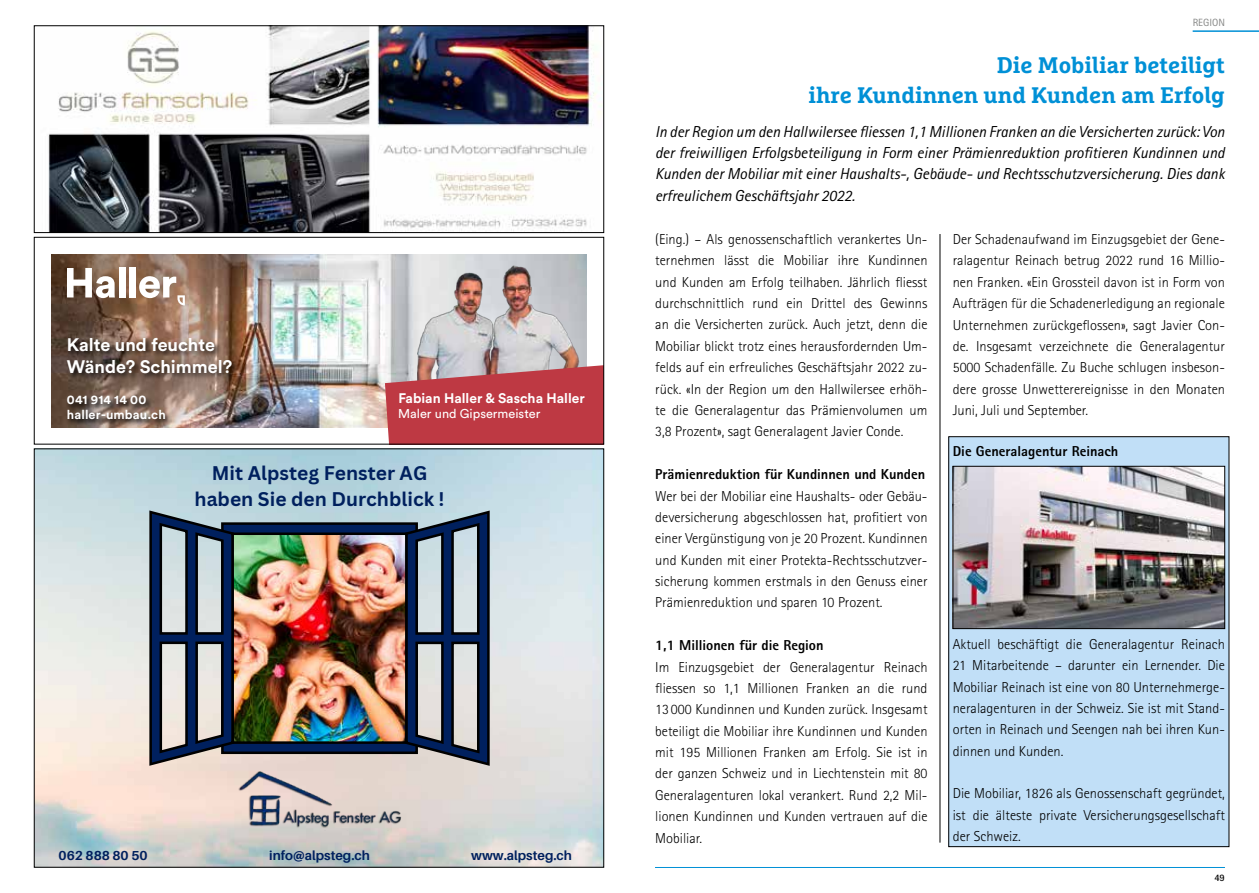
<style>
.page{position:relative;width:1259px;height:893px;background:#fff}
.page>*{position:absolute;margin:0;border:0;box-sizing:border-box;transform-origin:0 0}
.t1{font:700 22.5px/30px "Marselis Slab Pro";color:#0090d6;text-align:right}
.t2{font:700 19.2px/25.7px "Canva Sans";color:#00205e;text-align:center}
.t3{font:700 18px/21.6px "Circular Std";color:#fff}
.t4{font:italic 15.9px/21.3px "Rotis Sans Serif Std";color:#000;text-align:justify}
.t5{font:300 14.4px/21.3px "Rotis Sans Serif Std";color:#000;text-align:justify}
.t6{font:800 14.4px "Rotis Sans Serif Std";color:#000}
.t7{font:700 13.8px "Circular Std";color:#fff}
.t8{font:700 13.05px "Aileron";color:#00205e}
.t9{font:700 12.75px/15px "Circular Std";letter-spacing:.01em;color:#fff}
.t10{font:12.75px "Circular Std";color:#fff}
.t11{font:10.5px "Rotis Sans Serif Std";color:#868786}
.t12{font:700 9.9px "Rotis Sans Serif Std";color:#000}
</style>
<div class="page">
<img style="left:48px;top:28px;width:554px;height:203px">
<div style="left:34px;top:26px;width:570px;height:207px;border:1px solid #000"></div>
<img style="left:149px;top:510px;width:341px;height:256px">
<img style="left:235px;top:766px;width:169px;height:65px">
<img style="left:51px;top:254px;width:536px;height:173px">
<img style="left:412px;top:265px;width:168px;height:92px">
<svg style="left:67px;top:268px;width:48px;height:30px"></svg>
<div style="left:119px;top:267px;width:6px;height:30px;background:#fff"></div>
<div style="left:130px;top:267px;width:6px;height:30px;background:#fff"></div>
<svg style="left:139px;top:276px;width:46px;height:29px"></svg>
<svg style="left:385px;top:357px;width:217px;height:85px;background:#bf535b"></svg>
<svg style="left:66px;top:395px;width:106px;height:31px;background:#746055"></svg>
<div style="left:66px;top:337px;width:173px;height:43px;background:#000;opacity:.75"></div>
<div style="left:34px;top:237px;width:570px;height:207px;border:1px solid #000"></div>
<hr style="left:1192px;top:30px;width:67px;height:2px;background:#0090d6">
<hr style="left:655px;top:867px;width:570px;height:1px;background:#0090d6">
<div style="left:948px;top:437px;width:281px;height:410px;background:#c1dff7"></div>
<div style="left:948px;top:436px;width:281px;height:411px;border:1px solid #000"></div>
<hr style="left:939px;top:234px;width:1px;height:609px;background:#000">
<img style="left:954px;top:468px;width:269px;height:159px">
<div style="left:952px;top:466px;width:273px;height:163px;border:1px solid #000"></div>
<p class="t3" style="left:67px;top:333px;width:167px">Kalte und feuchte<br>Wände? Schimmel?</p>
<p class="t9" style="left:67px;top:392px;width:100px">041 914 14 00 haller-umbau.ch</p>
<p class="t7" style="left:398px;top:390px;width:188px">Fabian Haller &amp; Sascha Haller</p>
<p class="t10" style="left:398px;top:406px;width:144px">Maler und Gipsermeister</p>
<h2 class="t2" style="left:195px;top:461px;width:252px">Mit Alpsteg Fenster AG haben Sie den Durchblick !</h2>
<p class="t8" style="left:59px;top:848px;width:91px">062 888 80 50</p>
<p class="t8" style="left:269px;top:848px;width:102px">info@alpsteg.ch</p>
<p class="t8" style="left:471px;top:848px;width:102px">www.alpsteg.ch</p>
<p class="t11" style="left:1192px;top:16px;width:34px">REGION</p>
<h1 class="t1" style="left:808px;top:50px;width:418px">Die Mobiliar beteiligt<br>ihre Kundinnen und Kunden am Erfolg</h1>
<p class="t4" style="left:655px;top:121px;width:571px">In der Region um den Hallwilersee fliessen 1,1 Millionen Franken an die Versicherten zurück: Von der freiwilligen Erfolgsbeteiligung in Form einer Prämienreduktion profitieren Kundinnen und Kunden der Mobiliar mit einer Haushalts-, Gebäude- und Rechtsschutzversicherung. Dies dank erfreulichem Geschäftsjahr 2022.</p>
<p class="t5" style="left:655px;top:229px;width:274px">(Eing.) – Als genossenschaftlich verankertes Un&shy;ternehmen lässt die Mobiliar ihre Kundinnen und Kunden am Erfolg teilhaben. Jährlich fliesst durchschnittlich rund ein Drittel des Gewinns an die Versicherten zurück. Auch jetzt, denn die Mobiliar blickt trotz eines herausfordernden Um&shy;felds auf ein erfreuliches Geschäftsjahr 2022 zu&shy;rück. «In der Region um den Hallwilersee erhöh&shy;te die Generalagentur das Prämienvolumen um 3,8 Prozent», sagt Generalagent Javier Conde.</p>
<p class="t6" style="left:655px;top:465px;width:271px">Prämienreduktion für Kundinnen und Kunden</p>
<p class="t5" style="left:655px;top:485px;width:274px">Wer bei der Mobiliar eine Haushalts- oder Gebäu&shy;deversicherung abgeschlossen hat, profitiert von einer Vergünstigung von je 20 Prozent. Kundinnen und Kunden mit einer Protekta-Rechtsschutzver&shy;sicherung kommen erstmals in den Genuss einer Prämienreduktion und sparen 10 Prozent.</p>
<p class="t6" style="left:655px;top:636px;width:170px">1,1 Millionen für die Region</p>
<p class="t5" style="left:655px;top:656px;width:274px">Im Einzugsgebiet der Generalagentur Reinach fliessen so 1,1 Millionen Franken an die rund 13 000 Kundinnen und Kunden zurück. Insgesamt beteiligt die Mobiliar ihre Kundinnen und Kunden mit 195 Millionen Franken am Erfolg. Sie ist in der ganzen Schweiz und in Liechtenstein mit 80<br>Generalagenturen lokal verankert. Rund 2,2 Mil&shy;lionen Kundinnen und Kunden vertrauen auf die Mobiliar.</p>
<p class="t5" style="left:952px;top:229px;width:274px">Der Schadenaufwand im Einzugsgebiet der Gene&shy;ralagentur Reinach betrug 2022 rund 16 Millio&shy;nen Franken. «Ein Grossteil davon ist in Form von Aufträgen für die Schadenerledigung an regionale Unternehmen zurückgeflossen», sagt Javier Con&shy;de. Insgesamt verzeichnete die Generalagentur 5000 Schadenfälle. Zu Buche schlugen insbeson&shy;dere grosse Unwetterereignisse in den Monaten Juni, Juli und September.</p>
<p class="t6" style="left:952px;top:442px;width:167px">Die Generalagentur Reinach</p>
<p class="t5" style="left:952px;top:633px;width:274px">Aktuell beschäftigt die Generalagentur Reinach 21 Mitarbeitende – darunter ein Lernender. Die Mobiliar Reinach ist eine von 80 Unternehmerge&shy;neralagenturen in der Schweiz. Sie ist mit Stand&shy;orten in Reinach und Seengen nah bei ihren Kun&shy;dinnen und Kunden.</p>
<p class="t5" style="left:952px;top:783px;width:274px">Die Mobiliar, 1826 als Genossenschaft gegründet, ist die älteste private Versicherungsgesellschaft der Schweiz.</p>
<p class="t12" style="left:1214px;top:871px;width:12px">49</p>
</div>
